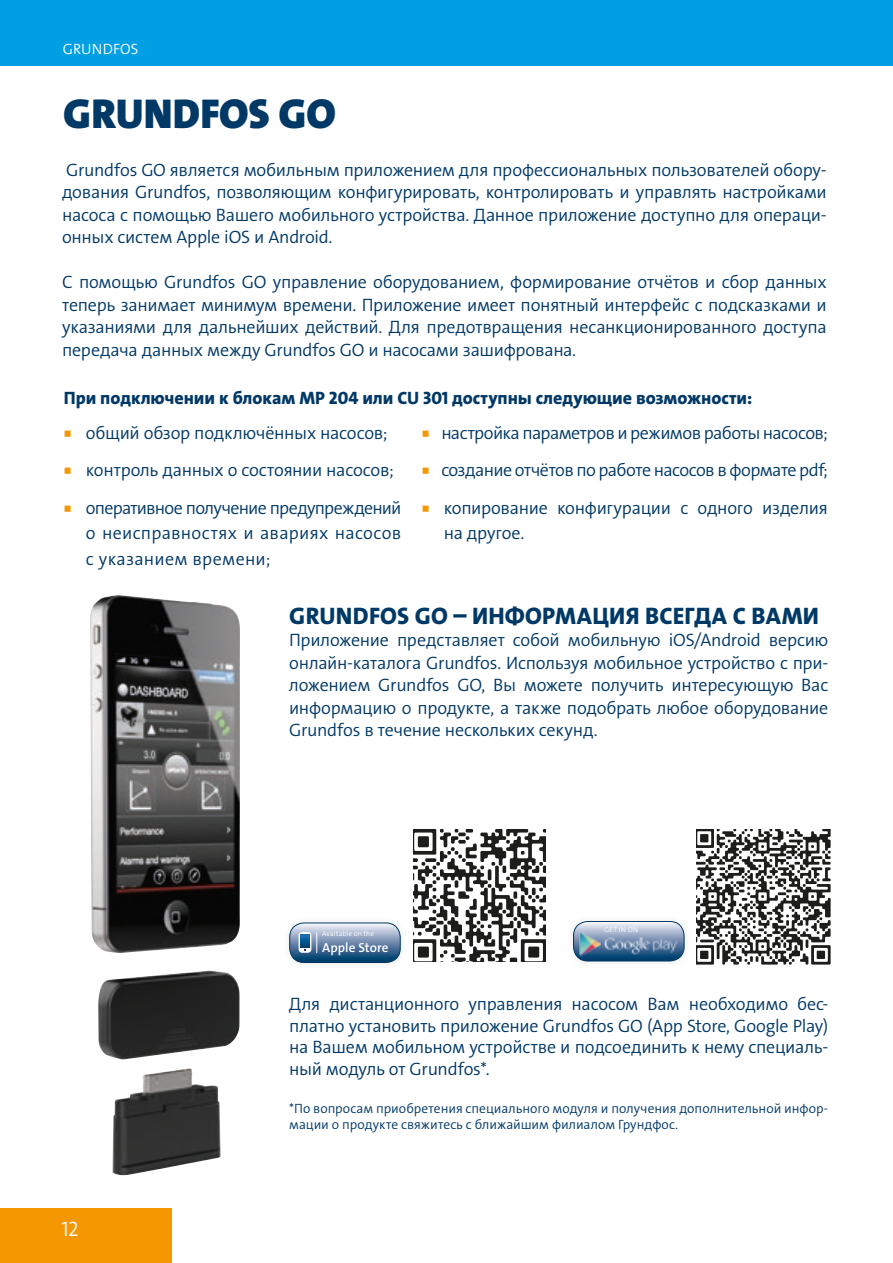
<style>
.page{position:relative;width:893px;height:1263px;background:#fff}
.page>*{position:absolute;margin:0;border:0;box-sizing:border-box;transform-origin:0 0}
.t1{font:42px "Grundfos The Sans V2 OT 9 BL";color:#003866}
.t2{font:24px "Grundfos The Sans V2 OT 8 XB";letter-spacing:.005em;color:#003866}
.t3{font:21px "Grundfos The Sans V2 OT 4 SL";color:#fff}
.t4{font:18px/22.5px "Grundfos The Sans V2 OT 4 SL";letter-spacing:-.015em;color:#003866;text-align:justify}
.t5{font:18px "Grundfos The Sans V2 OT 8 XB";letter-spacing:-.005em;color:#003866}
.t6{font:18px "Grundfos The Sans V2 OT 4 SL";letter-spacing:-.035em;color:#003866}
.t7{font:15px "Grundfos The Sans V2 OT 4 SL";color:#fff}
.t8{font:13.5px/16.2px "Grundfos The Sans V2 OT 4 SL";color:#003866}
.t9{font:13.2px "Grundfos The Sans V2 OT 6 SB";letter-spacing:.005em;color:#fff}
.t10{font:7.2px "Grundfos The Sans V2 OT 4 SL";letter-spacing:.015em;color:#fff}
.s1{font-family:"Minion Pro";font-size:21px;color:#f49700}
</style>
<div class="page">
<div style="left:0;top:0;width:893px;height:65px;background:#009fe3"></div>
<div style="left:0;top:1209px;width:171px;height:54px;background:#f49700"></div>
<img style="left:90px;top:595px;width:150px;height:580px">
<div style="left:282px;top:914px;width:126px;height:57px;background:#1d1d1b;opacity:.1"></div>
<div style="left:290px;top:923px;width:110px;height:39px;background:linear-gradient(to bottom,#f4edfa,#003065);border-radius:14px"></div>
<div style="left:290px;top:923px;width:110px;height:40px;border:1px solid #003866;border-radius:14px"></div>
<svg style="left:316px;top:932px;width:1px;height:21px"></svg>
<svg style="left:299px;top:933px;width:12px;height:19px"></svg>
<div style="left:299px;top:932px;width:12px;height:21px;border:1px solid #fff;border-radius:3px"></div>
<svg style="left:300px;top:934px;width:9px;height:14px"></svg>
<div style="left:565px;top:913px;width:127px;height:56px;background:#1d1d1b;opacity:.1"></div>
<svg style="left:573px;top:921px;width:111px;height:40px"></svg>
<div style="left:573px;top:921px;width:111px;height:40px;border:1px solid #003866;border-radius:14px"></div>
<img style="left:578px;top:930px;width:105px;height:28px">
<svg style="left:414px;top:830px;width:132px;height:132px"></svg>
<svg style="left:697px;top:829px;width:134px;height:135px"></svg>
<p class="t7" style="left:63px;top:40px;width:77px">GRUNDFOS</p>
<h1 class="t1" style="left:63px;top:87px;width:274px">GRUNDFOS GO</h1>
<p class="t4" style="left:62px;top:158px;width:766px">Grundfos GO является мобильным приложением для профессиональных пользователей обору&shy;дования Grundfos, позволяющим конфигурировать, контролировать и управлять настройками насоса с помощью Вашего мобильного устройства. Данное приложение доступно для операци&shy;онных систем Apple iOS и Android.</p>
<p class="t4" style="left:62px;top:271px;width:766px">С помощью Grundfos GO управление оборудованием, формирование отчётов и сбор данных теперь занимает минимум времени. Приложение имеет понятный интерфейс с подсказками и указаниями для дальнейших действий. Для предотвращения несанкционированного доступа передача данных между Grundfos GO и насосами зашифрована.</p>
<p class="t5" style="left:64px;top:386px;width:690px">При подключении к блокам MP 204 или СU 301 доступны следующие возможности:</p>
<p class="t4" style="left:64px;top:421px;width:326px"><span class="s1">■</span> общий обзор подключённых насосов;</p>
<p class="t4" style="left:64px;top:459px;width:332px"><span class="s1">■</span> контроль данных о состоянии насосов;</p>
<p class="t4" style="left:86px;top:495px;width:317px;line-height:25.5px;text-indent:-22px"><span class="s1">■</span> оперативное получение предупреждений о неисправностях и авариях насосов с указанием времени;</p>
<p class="t6" style="left:421px;top:421px;width:408px"><span class="s1">■</span> настройка параметров и режимов работы насосов;</p>
<p class="t4" style="left:421px;top:459px;width:408px"><span class="s1">■</span> создание отчётов по работе насосов в формате pdf;</p>
<p class="t4" style="left:444px;top:495px;width:386px;line-height:25.5px;text-indent:-22px"><span class="s1">■</span> копирование конфигурации с одного изделия на другое.</p>
<h2 class="t2" style="left:289px;top:600px;width:531px">GRUNDFOS GO – ИНФОРМАЦИЯ ВСЕГДА С ВАМИ</h2>
<p class="t4" style="left:289px;top:629px;width:541px">Приложение представляет собой мобильную iOS/Android версию онлайн-каталога Grundfos. Используя мобильное устройство с при&shy;ложением Grundfos GO, Вы можете получить интересующую Вас информацию о продукте, а также подобрать любое оборудование Grundfos в течение нескольких секунд.</p>
<p class="t10" style="left:322px;top:929px;width:53px">Avaitable on the</p>
<p class="t9" style="left:322px;top:939px;width:68px">Apple Store</p>
<p class="t10" style="left:604px;top:925px;width:35px">GET IN ON</p>
<p class="t3" style="left:62px;top:1215px;width:19px">12</p>
<p class="t4" style="left:289px;top:993px;width:541px;line-height:21.6px">Для дистанционного управления насосом Вам необходимо бес&shy;платно установить приложение Grundfos GO (App Store, Google Play) на Вашем мобильном устройстве и подсоединить к нему специаль&shy;ный модуль от Grundfos*.</p>
<p class="t8" style="left:289px;top:1100px;width:541px">*По вопросам приобретения специального модуля и получения дополнительной инфор&shy;мации о продукте свяжитесь с ближайшим филиалом Грундфос.</p>
</div>
